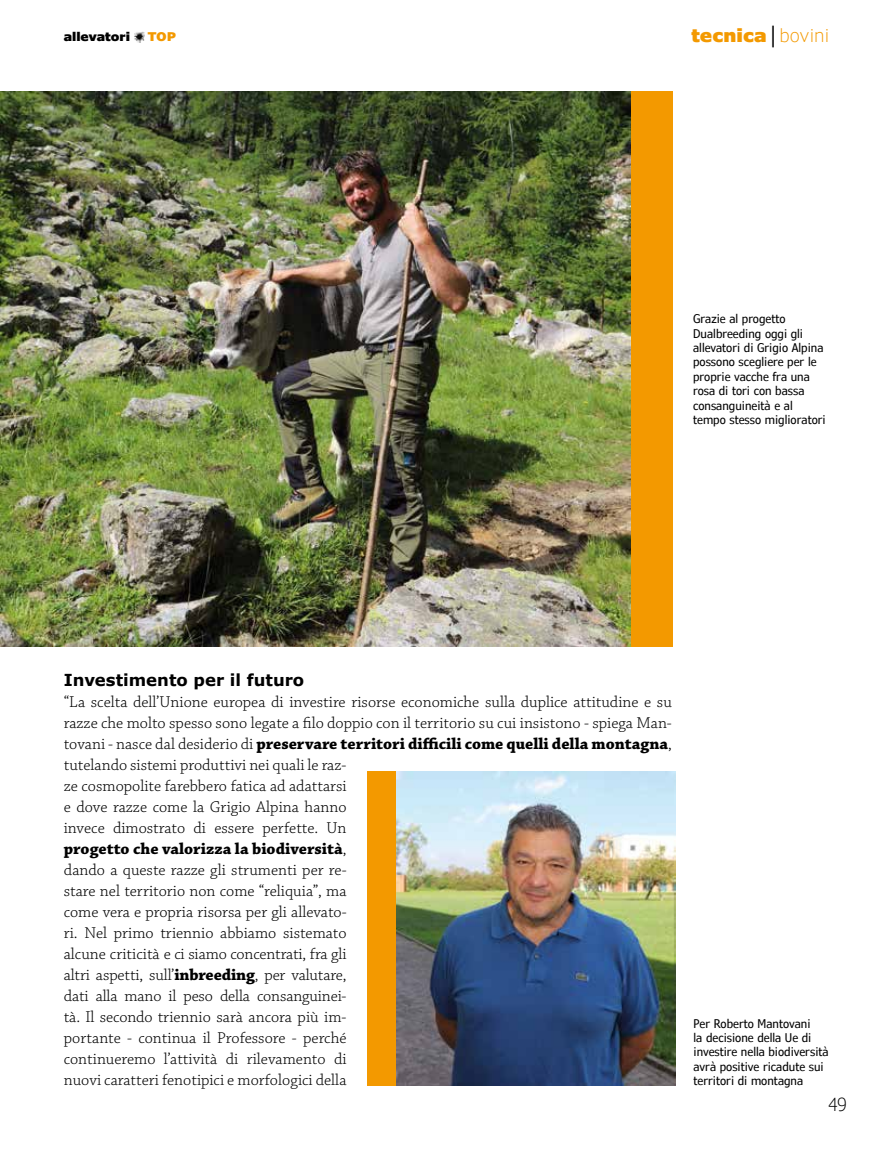
<style>
.page{position:relative;width:893px;height:1149px;background:#fff}
.page>*{position:absolute;margin:0;border:0;box-sizing:border-box;transform-origin:0 0}
.t1{font:900 18px "Verdana Pro";color:#f39900}
.t2{font:300 condensed 18px "Verdana Pro";color:#000}
.t3{font:300 16.5px/21px "Chaparral Pro";color:#000}
.t4{font:700 16.5px "Verdana Pro";color:#000}
.t5{font:condensed 12px/14.4px "Verdana Pro";color:#000}
.t6{font:900 12px "Verdana Pro";color:#000}
.t7{font:900 12px "Verdana Pro";color:#f39900}
.s1{color:#000}
.s2{font-weight:300}
.s3{font-weight:700}
</style>
<div class="page">
<svg style="left:134px;top:32px;width:11px;height:11px"></svg>
<div style="left:0;top:91px;width:672px;height:555px;background:#f39900"></div>
<img style="left:0;top:91px;width:630px;height:555px">
<div style="left:368px;top:771px;width:307px;height:314px;background:#f39900"></div>
<img style="left:397px;top:771px;width:278px;height:314px">
<p class="t6" style="left:64px;top:29px;width:68px">allevatori</p>
<p class="t7" style="left:148px;top:29px;width:30px">TOP</p>
<p class="t1" style="left:691px;top:23px;width:139px">tecnica<span class="s1">│</span><span class="s2">bovini</span></p>
<p class="t5" style="left:693px;top:312px;width:134px">Grazie al progetto<br>Dualbreeding oggi gli allevatori di Grigio Alpina possono scegliere per le proprie vacche fra una rosa di tori con bassa consanguineità e al tempo stesso miglioratori</p>
<p class="t4" style="left:64px;top:668px;width:242px">Investimento per il futuro</p>
<p class="t3" style="left:64px;top:691px;width:610px">“La scelta dell’Unione europea di investire risorse economiche sulla duplice attitudine e su razze che molto spesso sono legate a filo doppio con il territorio su cui insistono - spiega Man&shy;tovani - nasce dal desiderio di <span class="s3">preservare territori difficili come quelli della montagna</span>, tutelando sistemi produttivi nei quali le raz-<br>ze cosmopolite farebbero fatica ad adattarsi<br>e dove razze come la Grigio Alpina hanno<br>invece dimostrato di essere perfette. Un<br><span class="s3">progetto che valorizza la biodiversità</span>,<br>dando a queste razze gli strumenti per re-<br>stare nel territorio non come “reliquia”, ma<br>come vera e propria risorsa per gli allevato-<br>ri. Nel primo triennio abbiamo sistemato<br>alcune criticità e ci siamo concentrati, fra gli<br>altri aspetti, sull’<span class="s3">inbreeding</span>, per valutare,<br>dati alla mano il peso della consanguinei-<br>tà. Il secondo triennio sarà ancora più im-<br>portante - continua il Professore - perché<br>continueremo l’attività di rilevamento di<br>nuovi caratteri fenotipici e morfologici della</p>
<p class="t5" style="left:693px;top:1015px;width:137px">Per Roberto Mantovani<br>la decisione della Ue di investire nella biodiversità avrà positive ricadute sui territori di montagna</p>
<p class="t2" style="left:828px;top:1092px;width:19px">49</p>
</div>
